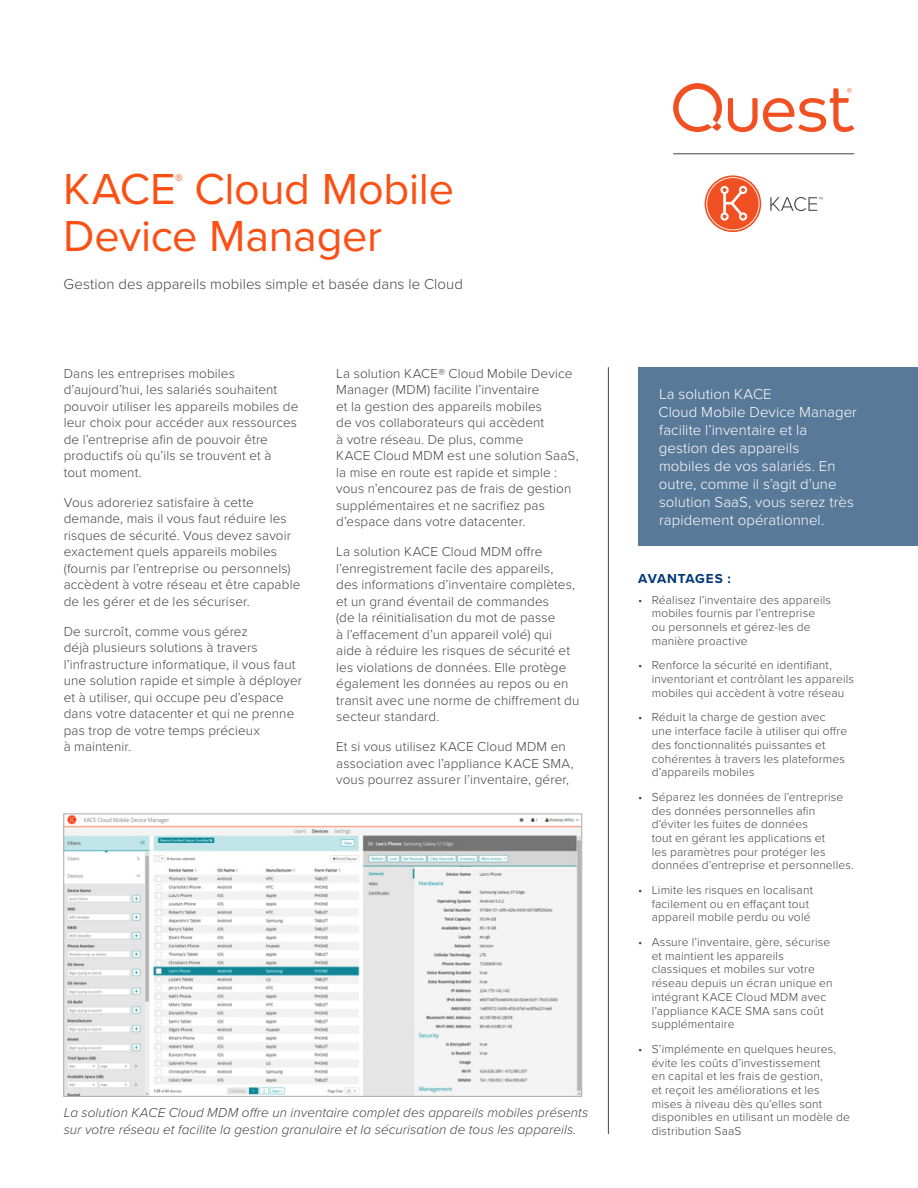
<style>
.page{position:relative;width:918px;height:1188px;background:#fff}
.page>*{position:absolute;margin:0;border:0;box-sizing:border-box;transform-origin:0 0}
.Headline{font:45px "Proxima Nova";letter-spacing:-.005em;color:#fb4f14}
.Headline-2{font:15.75px "Proxima Nova";color:#fb4f14}
.Callout_Box_Small{font:300 15px/18px "Proxima Nova";letter-spacing:.005em;color:#fff}
.Sub_Head{font:300 15px "Proxima Nova";letter-spacing:.005em;color:#444}
.Body{font:300 13.5px/16.5px "Proxima Nova";letter-spacing:.01em;color:#444}
.t1{font:italic 300 13.5px/16.5px "Proxima Nova";letter-spacing:.005em;color:#444}
.Section_Heading_1{font:700 13.5px "Proxima Nova";letter-spacing:.045em;color:#003876}
.t2{font:300 12px/13.8px "Proxima Nova";letter-spacing:.015em;color:#444}
</style>
<div class="page">
<svg style="left:728px;top:88px;width:126px;height:44px"></svg>
<svg style="left:673px;top:83px;width:49px;height:49px"></svg>
<hr style="left:608px;top:367px;width:1px;height:767px;background:#444">
<div style="left:638px;top:367px;width:280px;height:179px;background:#597999"></div>
<img style="left:65px;top:816px;width:515px;height:279px">
<div style="left:63px;top:814px;width:519px;height:283px;border:1px solid #aaa"></div>
<svg style="left:705px;top:175px;width:56px;height:57px"></svg>
<svg style="left:706px;top:177px;width:54px;height:53px"></svg>
<svg style="left:770px;top:197px;width:53px;height:14px"></svg>
<hr style="left:673px;top:154px;width:181px;height:1px;background:#444">
<p class="Headline" style="left:63px;top:156px;width:392px">KACE Cloud Mobile</p>
<p class="Headline-2" style="left:175px;top:168px;width:9px">®</p>
<p class="Headline" style="left:63px;top:202px;width:320px">Device Manager</p>
<p class="Sub_Head" style="left:64px;top:273px;width:401px">Gestion des appareils mobiles simple et basée dans le Cloud</p>
<p class="Body" style="left:64px;top:365px;width:236px">Dans les entreprises mobiles d’aujourd’hui, les salariés souhaitent pouvoir utiliser les appareils mobiles de leur choix pour accéder aux ressources de l’entreprise afin de pouvoir être productifs où qu’ils se trouvent et à<br>tout moment.</p>
<p class="Body" style="left:64px;top:494px;width:238px">Vous adoreriez satisfaire à cette demande, mais il vous faut réduire les risques de sécurité. Vous devez savoir exactement quels appareils mobiles (fournis par l’entreprise ou personnels) accèdent à votre réseau et être capable de les gérer et de les sécuriser.</p>
<p class="Body" style="left:64px;top:623px;width:240px">De surcroît, comme vous gérez<br>déjà plusieurs solutions à travers l’infrastructure informatique, il vous faut une solution rapide et simple à déployer et à utiliser, qui occupe peu d’espace dans votre datacenter et qui ne prenne pas trop de votre temps précieux<br>à maintenir.</p>
<p class="Body" style="left:336px;top:365px;width:244px">La solution KACE® Cloud Mobile Device Manager (MDM) facilite l’inventaire<br>et la gestion des appareils mobiles<br>de vos collaborateurs qui accèdent<br>à votre réseau. De plus, comme<br>KACE Cloud MDM est une solution SaaS, la mise en route est rapide et simple : vous n’encourez pas de frais de gestion supplémentaires et ne sacrifiez pas d’espace dans votre datacenter.</p>
<p class="Body" style="left:336px;top:543px;width:245px">La solution KACE Cloud MDM offre l’enregistrement facile des appareils,<br>des informations d’inventaire complètes, et un grand éventail de commandes<br>(de la réinitialisation du mot de passe<br>à l’effacement d’un appareil volé) qui aide à réduire les risques de sécurité et les violations de données. Elle protège également les données au repos ou en transit avec une norme de chiffrement du secteur standard.</p>
<p class="Body" style="left:336px;top:738px;width:239px">Et si vous utilisez KACE Cloud MDM en association avec l’appliance KACE SMA, vous pourrez assurer l’inventaire, gérer,</p>
<p class="t1" style="left:64px;top:1104px;width:526px">La solution KACE Cloud MDM offre un inventaire complet des appareils mobiles présents sur votre réseau et facilite la gestion granulaire et la sécurisation de tous les appareils.</p>
<p class="Callout_Box_Small" style="left:658px;top:385px;width:200px">La solution KACE<br>Cloud Mobile Device Manager facilite l’inventaire et la gestion des appareils<br>mobiles de vos salariés. En outre, comme il s’agit d’une solution SaaS, vous serez très rapidement opérationnel.</p>
<p class="Section_Heading_1" style="left:638px;top:569px;width:94px">AVANTAGES :</p>
<p class="t2" style="left:652px;top:592px;width:181px;text-indent:-14px">• Réalisez l’inventaire des appareils mobiles fournis par l’entreprise ou personnels et gérez-les de manière proactive</p>
<p class="t2" style="left:652px;top:658px;width:204px;text-indent:-14px">• Renforce la sécurité en identifiant, inventoriant et contrôlant les appareils mobiles qui accèdent à votre réseau</p>
<p class="t2" style="left:652px;top:710px;width:197px;text-indent:-14px">• Réduit la charge de gestion avec une interface facile à utiliser qui offre des fonctionnalités puissantes et cohérentes à travers les plateformes d’appareils mobiles</p>
<p class="t2" style="left:652px;top:789px;width:204px;text-indent:-14px">• Séparez les données de l’entreprise des données personnelles afin d’éviter les fuites de données<br>tout en gérant les applications et<br>les paramètres pour protéger les données d’entreprise et personnelles.</p>
<p class="t2" style="left:652px;top:882px;width:163px;text-indent:-14px">• Limite les risques en localisant facilement ou en effaçant tout appareil mobile perdu ou volé</p>
<p class="t2" style="left:652px;top:934px;width:182px;text-indent:-14px">• Assure l’inventaire, gère, sécurise et maintient les appareils classiques et mobiles sur votre réseau depuis un écran unique en intégrant KACE Cloud MDM avec l’appliance KACE SMA sans coût supplémentaire</p>
<p class="t2" style="left:652px;top:1041px;width:200px;text-indent:-14px">• S’implémente en quelques heures, évite les coûts d’investissement<br>en capital et les frais de gestion,<br>et reçoit les améliorations et les mises à niveau dès qu’elles sont disponibles en utilisant un modèle de distribution SaaS</p>
</div>
